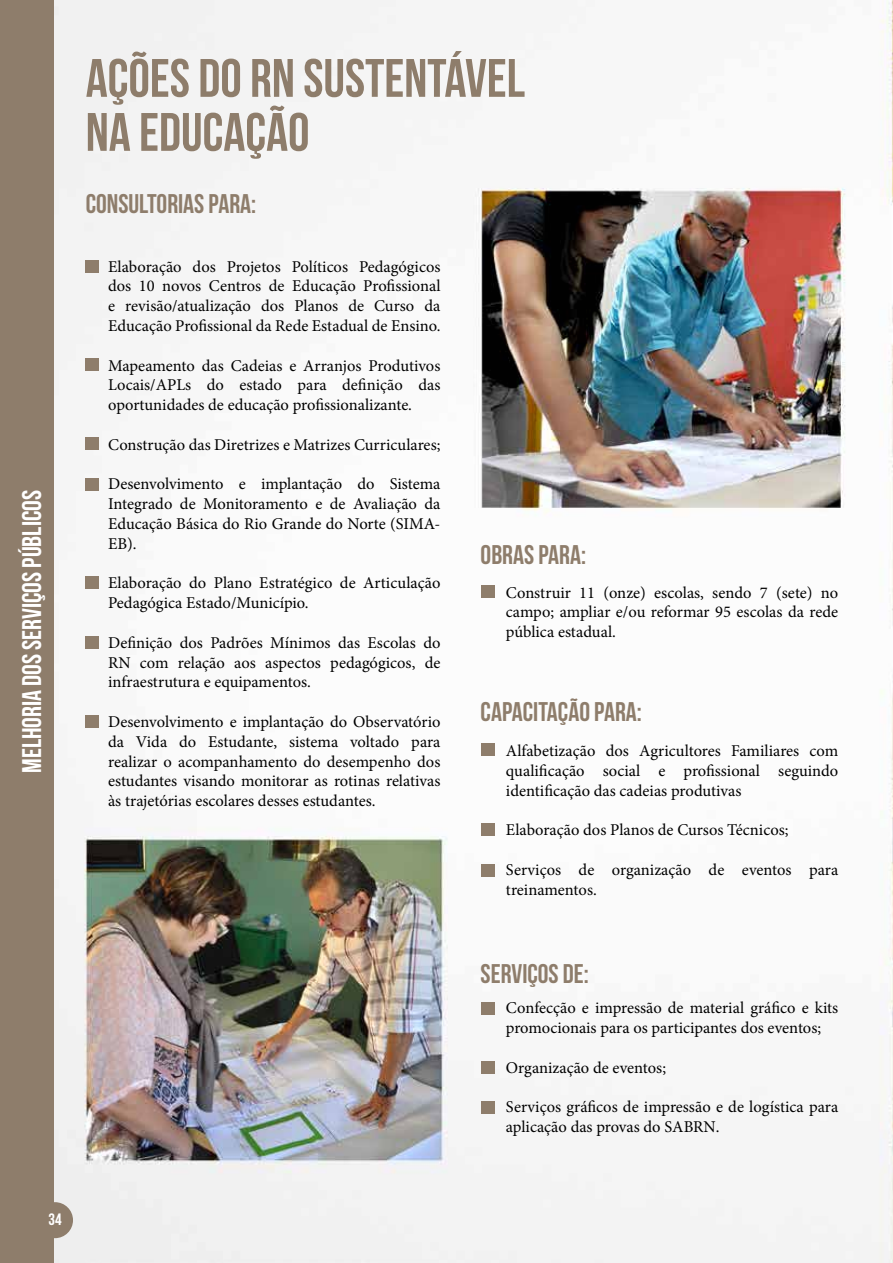
<style>
.page{position:relative;width:893px;height:1263px;background:#fff}
.page>*{position:absolute;margin:0;border:0;box-sizing:border-box;transform-origin:0 0}
.t1{font:54px/54px "Bebas Neue";color:#8e7d6b}
.t2{font:27px "Bebas Neue";color:#8e7d6b}
.t3{font:27px "Bebas Neue";color:#fff}
.t4{font:16.5px/19.8px "Minion Pro";color:#000;text-align:justify}
.t5{font:16.5px "Bebas Neue";color:#fff}
</style>
<div class="page">
<img style="left:53px;top:0;width:840px;height:1263px">
<div style="left:0;top:0;width:53px;height:1263px;background:#8e7d6b"></div>
<div style="left:86px;top:260px;width:13px;height:13px;background:#8e7d6b"></div>
<div style="left:481px;top:586px;width:14px;height:12px;background:#8e7d6b"></div>
<div style="left:481px;top:744px;width:14px;height:12px;background:#8e7d6b"></div>
<div style="left:481px;top:823px;width:14px;height:13px;background:#8e7d6b"></div>
<div style="left:481px;top:864px;width:14px;height:12px;background:#8e7d6b"></div>
<div style="left:481px;top:1002px;width:14px;height:13px;background:#8e7d6b"></div>
<div style="left:481px;top:1061px;width:14px;height:13px;background:#8e7d6b"></div>
<div style="left:481px;top:1102px;width:14px;height:12px;background:#8e7d6b"></div>
<div style="left:86px;top:359px;width:13px;height:12px;background:#8e7d6b"></div>
<div style="left:86px;top:437px;width:13px;height:13px;background:#8e7d6b"></div>
<div style="left:86px;top:478px;width:13px;height:12px;background:#8e7d6b"></div>
<div style="left:86px;top:576px;width:13px;height:13px;background:#8e7d6b"></div>
<div style="left:86px;top:636px;width:13px;height:13px;background:#8e7d6b"></div>
<div style="left:86px;top:715px;width:13px;height:12px;background:#8e7d6b"></div>
<div style="left:37px;top:1202px;width:36px;height:36px;background:#8e7d6b;border-radius:50%"></div>
<h2 class="t3" style="left:17px;top:773px;width:284px;rotate:-90deg">MELHORIA DOS SERVIÇOS PÚBLICOS</h2>
<h1 class="t1" style="left:86px;top:51px;width:441px">AÇÕES DO RN SUSTENTÁVEL<br>NA EDUCAÇÃO</h1>
<h2 class="t2" style="left:86px;top:189px;width:172px">CONSULTORIAS PARA:</h2>
<p class="t4" style="left:108px;top:256px;width:334px">Elaboração dos Projetos Políticos Pedagógicos dos 10 novos Centros de Educação Profissional e revisão/atualização dos Planos de Curso da Educação Profissional da Rede Estadual de Ensino.</p>
<p class="t4" style="left:108px;top:355px;width:334px">Mapeamento das Cadeias e Arranjos Produtivos Locais/APLs do estado para definição das oportunidades de educação profissionalizante.</p>
<p class="t4" style="left:108px;top:435px;width:334px">Construção das Diretrizes e Matrizes Curriculares;</p>
<p class="t4" style="left:108px;top:474px;width:334px">Desenvolvimento e implantação do Sistema Integrado de Monitoramento e de Avaliação da Educação Básica do Rio Grande do Norte (SIMA-EB).</p>
<p class="t4" style="left:108px;top:573px;width:334px">Elaboração do Plano Estratégico de Articulação<br>Pedagógica Estado/Município.</p>
<p class="t4" style="left:108px;top:633px;width:334px">Definição dos Padrões Mínimos das Escolas do RN com relação aos aspectos pedagógicos, de infraestrutura e equipamentos.</p>
<p class="t4" style="left:108px;top:712px;width:334px">Desenvolvimento e implantação do Observatório da Vida do Estudante, sistema voltado para realizar o acompanhamento do desempenho dos estudantes visando monitorar as rotinas relativas às trajetórias escolares desses estudantes.</p>
<h2 class="t2" style="left:481px;top:540px;width:107px">OBRAS PARA:</h2>
<p class="t4" style="left:506px;top:582px;width:334px">Construir 11 (onze) escolas, sendo 7 (sete) no campo; ampliar e/ou reformar 95 escolas da rede pública estadual.</p>
<h2 class="t2" style="left:481px;top:697px;width:163px">CAPACITAÇÃO PARA:</h2>
<p class="t4" style="left:506px;top:741px;width:334px">Alfabetização dos Agricultores Familiares com qualificação social e profissional seguindo identificação das cadeias produtivas</p>
<p class="t4" style="left:506px;top:820px;width:284px">Elaboração dos Planos de Cursos Técnicos;</p>
<p class="t4" style="left:506px;top:860px;width:334px">Serviços de organização de eventos para treinamentos.</p>
<h2 class="t2" style="left:481px;top:959px;width:110px">SERVIÇOS DE:</h2>
<p class="t4" style="left:506px;top:998px;width:334px">Confecção e impressão de material gráfico e kits promocionais para os participantes dos eventos;</p>
<p class="t4" style="left:506px;top:1058px;width:162px">Organização de eventos;</p>
<p class="t4" style="left:506px;top:1097px;width:334px">Serviços gráficos de impressão e de logística para aplicação das provas do SABRN.</p>
<p class="t5" style="left:48px;top:1210px;width:15px">34</p>
</div>
